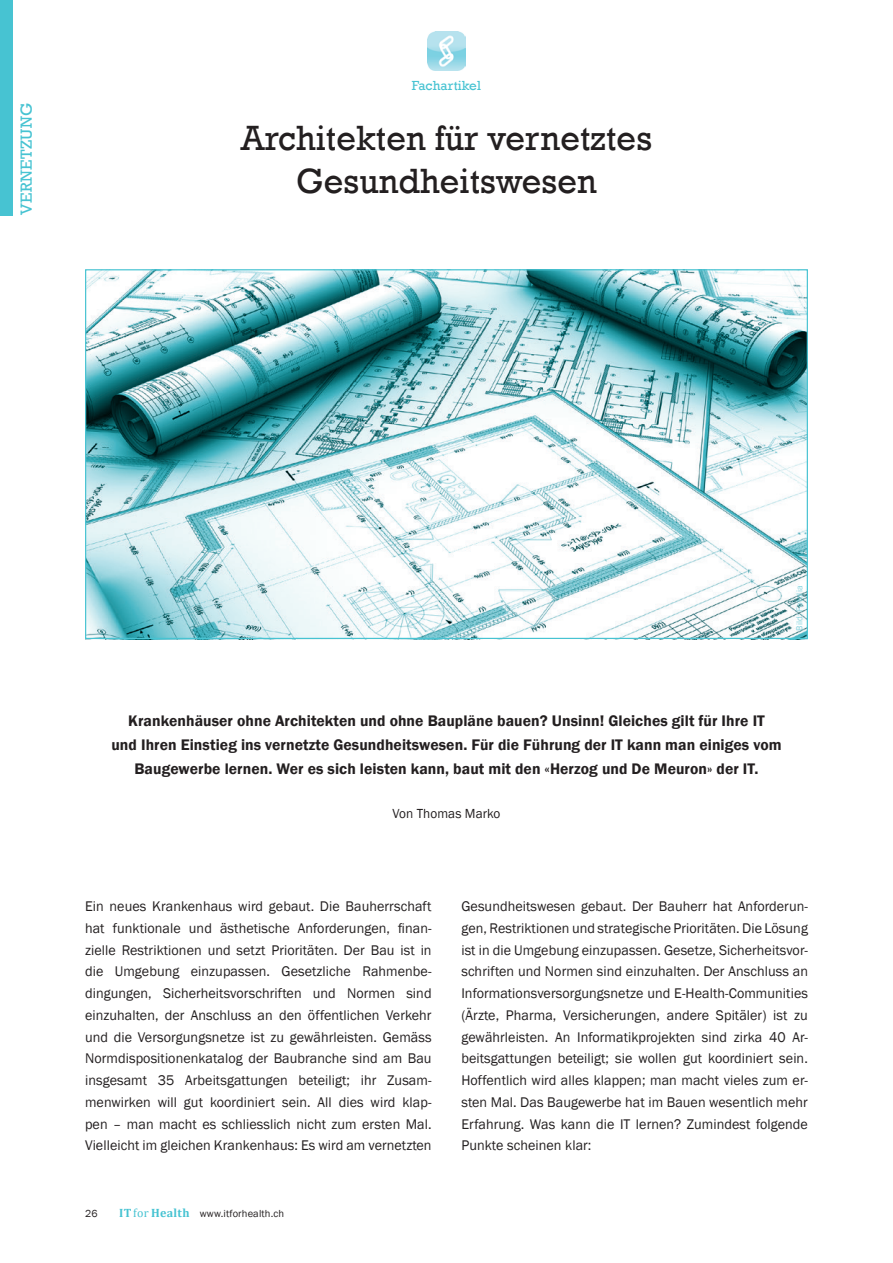
<style>
.page{position:relative;width:893px;height:1263px;background:#fff}
.page>*{position:absolute;margin:0;border:0;box-sizing:border-box;transform-origin:0 0}
.Headline_24{font:36px "Rockwell";letter-spacing:.005em;color:#231f20;scale:.95 1}
.Rubrikname{font:16.5px "Rockwell";letter-spacing:.02em;color:#47c3d2}
.Lead_zentriert{font:600 15.75px/24px "Franklin Gothic";letter-spacing:.005em;color:#231f20;text-align:center}
.Fliesstext{font:14.4px/21.8px "Franklin Gothic";letter-spacing:.005em;color:#231f20;text-align:justify}
.Autor_zentriert{font:13.5px "Franklin Gothic";letter-spacing:.005em;color:#231f20}
.Spitzmarke{font:13.5px "Rockwell";letter-spacing:.005em;color:#47c3d2}
.t1{font:10.5px "Franklin Gothic";letter-spacing:.015em;color:#231f20}
.Bildlegende{font:9px "Franklin Gothic";letter-spacing:.025em;color:#86d3de}
.s1{font-family:"Cambria";font-weight:700;font-size:12px;color:#47c3d2}
.s2{font-family:"Cambria";font-size:12px;color:#47c3d2}
</style>
<div class="page">
<img style="left:87px;top:271px;width:719px;height:366px">
<img style="left:427px;top:32px;width:39px;height:38px">
<div style="left:0;top:0;width:13px;height:215px;background:#47c3d2"></div>
<p class="Rubrikname" style="left:17px;top:215px;width:114px;rotate:-90deg">VERNETZUNG</p>
<p class="Spitzmarke" style="left:412px;top:78px;width:71px">Fachartikel</p>
<p class="Headline_24" style="left:241px;top:117px;width:434px">Architekten für vernetztes</p>
<p class="Headline_24" style="left:296px;top:160px;width:318px">Gesundheitswesen</p>
<p class="Bildlegende" style="left:794px;top:631px;width:47px;rotate:-90deg">Bild: Fotolia</p>
<p class="Lead_zentriert" style="left:128px;top:709px;width:638px">Krankenhäuser ohne Architekten und ohne Baupläne bauen? Unsinn! Gleiches gilt für Ihre IT</p>
<p class="Lead_zentriert" style="left:111px;top:733px;width:672px">und Ihren Einstieg ins vernetzte Gesundheitswesen. Für die Führung der IT kann man einiges vom<br>Baugewerbe lernen. Wer es sich leisten kann, baut mit den «Herzog und De Meuron» der IT.</p>
<p class="Autor_zentriert" style="left:393px;top:805px;width:109px">Von Thomas Marko</p>
<p class="Fliesstext" style="left:85px;top:896px;width:348px">Ein neues Krankenhaus wird gebaut. Die Bauherrschaft hat funktionale und ästhetische Anforderungen, finan&shy;zielle Restriktionen und setzt Prioritäten. Der Bau ist in die Umgebung einzupassen. Gesetzliche Rahmenbe&shy;dingungen, Sicherheitsvorschriften und Normen sind einzuhalten, der Anschluss an den öffentlichen Verkehr und die Versorgungsnetze ist zu gewährleisten. Gemäss Normdispositionenkatalog der Baubranche sind am Bau insgesamt 35 Arbeitsgattungen beteiligt; ihr Zusam&shy;menwirken will gut koordiniert sein. All dies wird klap&shy;pen – man macht es schliesslich nicht zum ersten Mal.<br>Vielleicht im gleichen Krankenhaus: Es wird am vernetzten</p>
<p class="Fliesstext" style="left:461px;top:896px;width:348px">Gesundheitswesen gebaut. Der Bauherr hat Anforderun&shy;gen, Restriktionen und strategische Prioritäten. Die Lösung ist in die Umgebung einzupassen. Gesetze, Sicherheitsvor&shy;schriften und Normen sind einzuhalten. Der Anschluss an Informationsversorgungsnetze und E-Health-Communities (Ärzte, Pharma, Versicherungen, andere Spitäler) ist zu gewährleisten. An Informatikprojekten sind zirka 40 Ar&shy;beitsgattungen beteiligt; sie wollen gut koordiniert sein.<br>Hoffentlich wird alles klappen; man macht vieles zum er&shy;sten Mal. Das Baugewerbe hat im Bauen wesentlich mehr Erfahrung. Was kann die IT lernen? Zumindest folgende Punkte scheinen klar:</p>
<p class="t1" style="left:85px;top:1207px;width:14px">26</p>
<p class="t1" style="left:119px;top:1206px;width:167px"><span class="s1">IT</span><span class="s2">for</span> <span class="s1">Health</span> www.itforhealth.ch</p>
</div>
